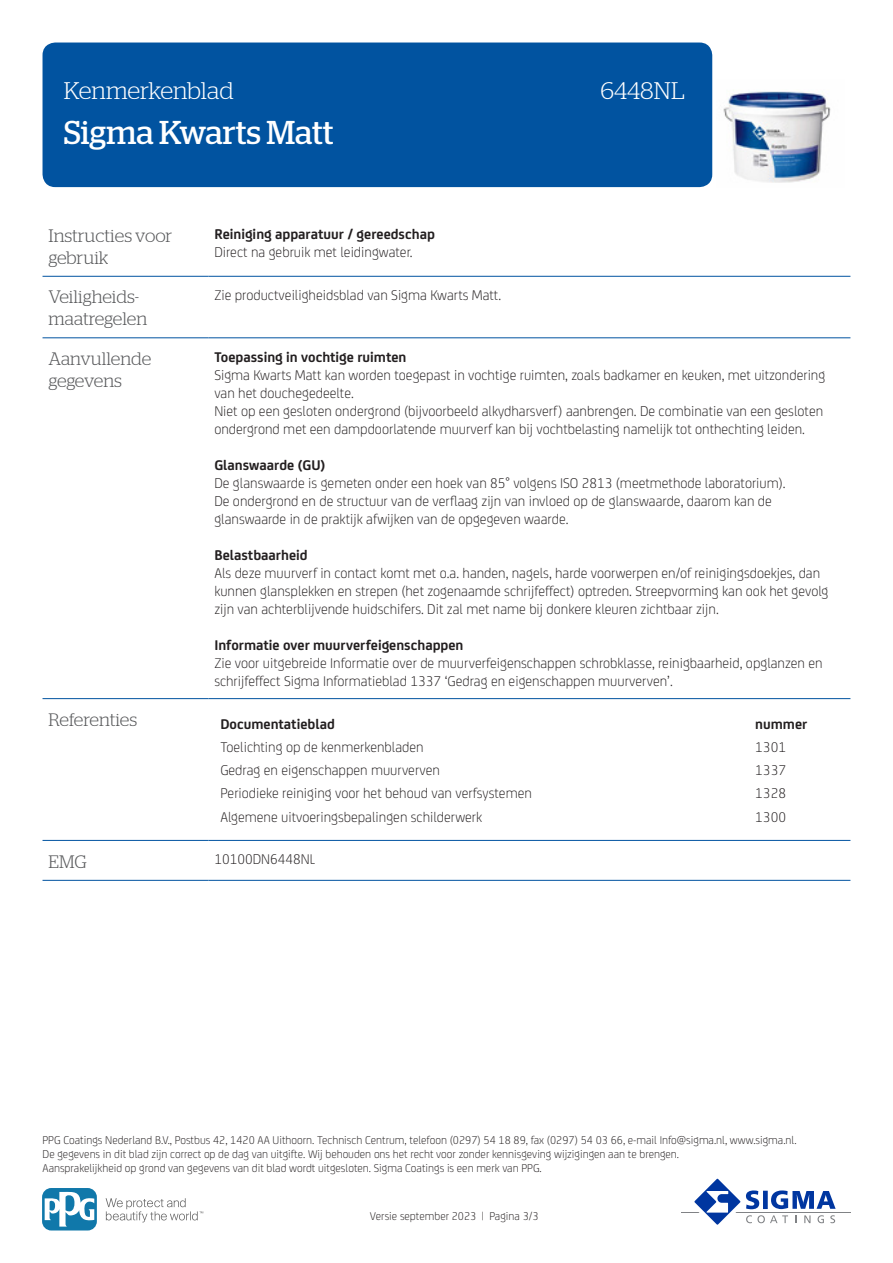
<style>
.page{position:relative;width:893px;height:1263px;background:#fff}
.page>*{position:absolute;margin:0;border:0;box-sizing:border-box;transform-origin:0 0}
.t1{font:33px "Stag";color:#fff}
.t2{font:300 24px "Stag";color:#fff}
.KOP{font:300 18px/21.6px "Stag";color:#57585a}
.BODY{font:300 15px/18px "FS Joey";color:#231f20}
.BODY-2{font:700 15px/18px "FS Joey";color:#231f20}
.t3{font:300 12px/14.4px "FS Joey";color:#231f20}
.s1{font-weight:300}
.s2{font-weight:700}
</style>
<div class="page">
<div style="left:43px;top:43px;width:669px;height:144px;background:#0153a0;border-radius:13px"></div>
<hr style="left:681px;top:1211px;width:169px;height:1px;background:#808285">
<svg style="left:689px;top:1178px;width:147px;height:47px"></svg>
<svg style="left:106px;top:1198px;width:97px;height:24px"></svg>
<svg style="left:43px;top:1188px;width:54px;height:42px"></svg>
<svg style="left:45px;top:1191px;width:49px;height:35px"></svg>
<hr style="left:43px;top:276px;width:165px;height:1px;background:#0153a0">
<hr style="left:208px;top:276px;width:642px;height:1px;background:#0153a0">
<hr style="left:43px;top:337px;width:165px;height:1px;background:#0153a0">
<hr style="left:208px;top:337px;width:642px;height:1px;background:#0153a0">
<hr style="left:43px;top:698px;width:165px;height:1px;background:#0153a0">
<hr style="left:208px;top:698px;width:642px;height:1px;background:#0153a0">
<hr style="left:43px;top:840px;width:165px;height:1px;background:#0153a0">
<hr style="left:208px;top:840px;width:642px;height:1px;background:#0153a0">
<hr style="left:43px;top:880px;width:165px;height:1px;background:#0153a0">
<hr style="left:208px;top:880px;width:642px;height:1px;background:#0153a0">
<img style="left:723px;top:91px;width:108px;height:92px">
<h2 class="t2" style="left:64px;top:77px;width:171px">Kenmerkenblad</h2>
<h2 class="t2" style="left:601px;top:77px;width:86px">6448NL</h2>
<h1 class="t1" style="left:64px;top:114px;width:271px">Sigma Kwarts Matt</h1>
<p class="KOP" style="left:49px;top:225px;width:125px">Instructies voor gebruik</p>
<p class="BODY-2" style="left:214px;top:224px;width:222px">Reiniging apparatuur / gereedschap<br><span class="s1">Direct na gebruik met leidingwater.</span></p>
<p class="KOP" style="left:49px;top:286px;width:100px">Veiligheids&shy;maatregelen</p>
<p class="BODY" style="left:214px;top:285px;width:288px">Zie productveiligheidsblad van Sigma Kwarts Matt.</p>
<p class="KOP" style="left:49px;top:348px;width:104px">Aanvullende gegevens</p>
<p class="BODY" style="left:214px;top:347px;width:612px"><span class="s2">Toepassing in vochtige ruimten<br></span>Sigma Kwarts Matt kan worden toegepast in vochtige ruimten, zoals badkamer en keuken, met uitzondering van het douchegedeelte.<br>Niet op een gesloten ondergrond (bijvoorbeeld alkydharsverf) aanbrengen. De combinatie van een gesloten ondergrond met een dampdoorlatende muurverf kan bij vochtbelasting namelijk tot onthechting leiden.</p>
<p class="BODY" style="left:214px;top:455px;width:573px"><span class="s2">Glanswaarde (GU)<br></span>De glanswaarde is gemeten onder een hoek van 85° volgens ISO 2813 (meetmethode laboratorium).<br>De ondergrond en de structuur van de verflaag zijn van invloed op de glanswaarde, daarom kan de glanswaarde in de praktijk afwijken van de opgegeven waarde.</p>
<p class="BODY" style="left:214px;top:545px;width:616px"><span class="s2">Belastbaarheid<br></span>Als deze muurverf in contact komt met o.a. handen, nagels, harde voorwerpen en/of reinigingsdoekjes, dan kunnen glansplekken en strepen (het zogenaamde schrijfeffect) optreden. Streepvorming kan ook het gevolg zijn van achterblijvende huidschifers. Dit zal met name bij donkere kleuren zichtbaar zijn.</p>
<p class="BODY" style="left:214px;top:635px;width:610px"><span class="s2">Informatie over muurverfeigenschappen<br></span>Zie voor uitgebreide Informatie over de muurverfeigenschappen schrobklasse, reinigbaarheid, opglanzen en schrijfeffect Sigma Informatieblad 1337 ‘Gedrag en eigenschappen muurverven’.</p>
<p class="KOP" style="left:49px;top:708px;width:90px">Referenties</p>
<p class="BODY-2" style="left:220px;top:714px;width:116px">Documentatieblad</p>
<p class="BODY-2" style="left:755px;top:714px;width:54px">nummer</p>
<p class="BODY" style="left:220px;top:737px;width:205px">Toelichting op de kenmerkenbladen</p>
<p class="BODY" style="left:755px;top:737px;width:32px">1301</p>
<p class="BODY" style="left:220px;top:760px;width:221px">Gedrag en eigenschappen muurverven</p>
<p class="BODY" style="left:755px;top:760px;width:32px">1337</p>
<p class="BODY" style="left:220px;top:783px;width:313px">Periodieke reiniging voor het behoud van verfsystemen</p>
<p class="BODY" style="left:755px;top:783px;width:32px">1328</p>
<p class="BODY" style="left:220px;top:807px;width:263px">Algemene uitvoeringsbepalingen schilderwerk</p>
<p class="BODY" style="left:755px;top:807px;width:32px">1300</p>
<p class="KOP" style="left:49px;top:850px;width:40px">EMG</p>
<p class="BODY" style="left:214px;top:849px;width:102px">10100DN6448NL</p>
<p class="t3" style="left:43px;top:1132px;width:755px">PPG Coatings Nederland B.V., Postbus 42, 1420 AA Uithoorn. Technisch Centrum, telefoon (0297) 54 18 89, fax (0297) 54 03 66, e-mail Info@sigma.nl, www.sigma.nl.<br>De gegevens in dit blad zijn correct op de dag van uitgifte. Wij behouden ons het recht voor zonder kennisgeving wijzigingen aan te brengen.<br>Aansprakelijkheid op grond van gegevens van dit blad wordt uitgesloten. Sigma Coatings is een merk van PPG.</p>
<p class="t3" style="left:370px;top:1208px;width:171px">Versie september 2023 | Pagina 3/3</p>
</div>
